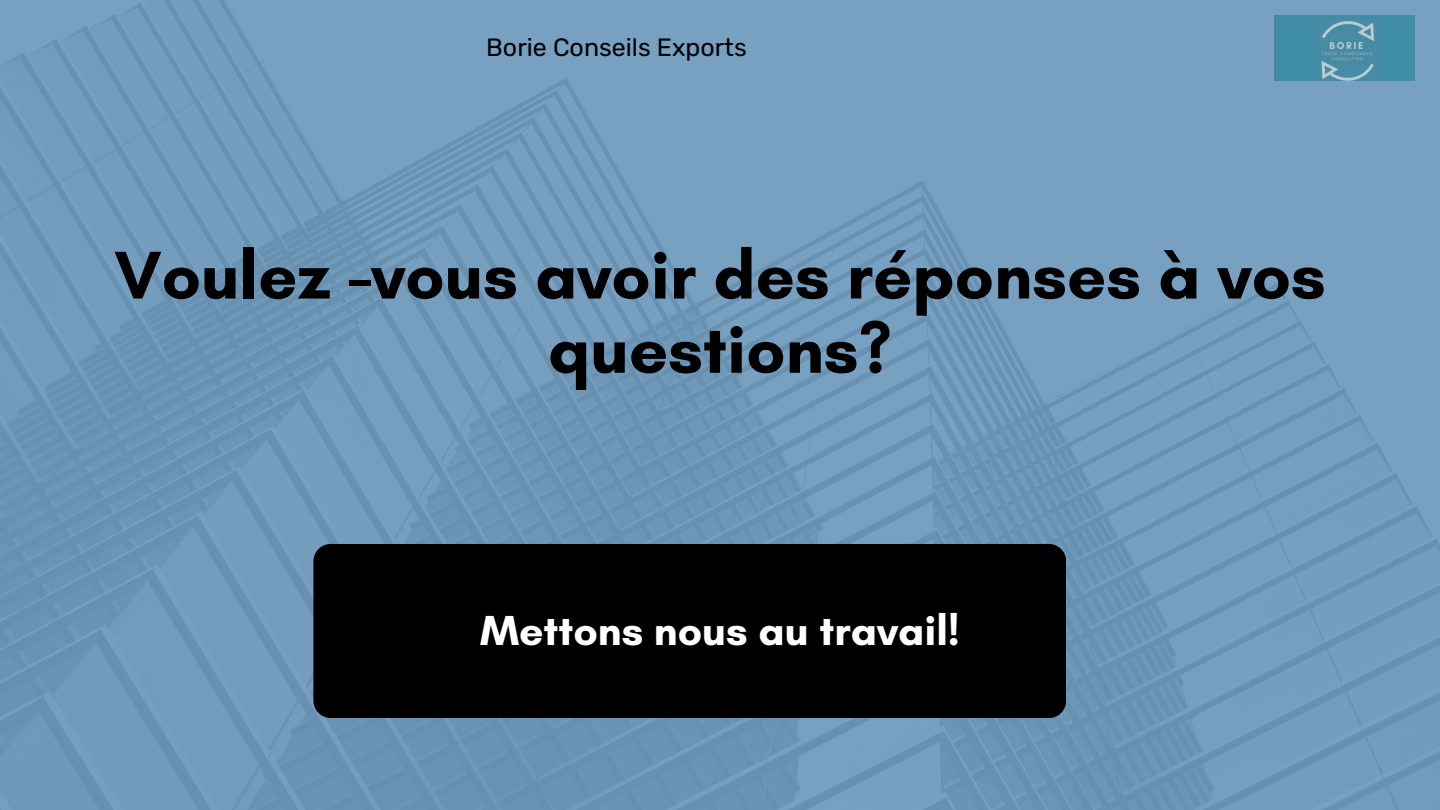
<style>
.page{position:relative;width:1440px;height:810px;background:#fff}
.page>*{position:absolute;margin:0;border:0;box-sizing:border-box;transform-origin:0 0}
.t1{font:700 68.8px/74.2px "Glacial Indifference";color:#000;text-align:center}
.t2{font:700 42.8px "Glacial Indifference";color:#fff}
.t3{font:25px "Rubik";color:#000}
</style>
<div class="page">
<img style="left:0;top:0;width:1440px;height:810px">
<img style="left:1275px;top:16px;width:139px;height:65px">
<div style="left:313px;top:544px;width:753px;height:174px;background:#000;border-radius:17px"></div>
<p class="t3" style="left:486px;top:33px;width:262px">Borie Conseils Exports</p>
<p class="t1" style="left:114px;top:237px;width:1213px">Voulez -vous avoir des réponses à vos questions?</p>
<p class="t2" style="left:480px;top:604px;width:481px">Mettons nous au travail!</p>
</div>
